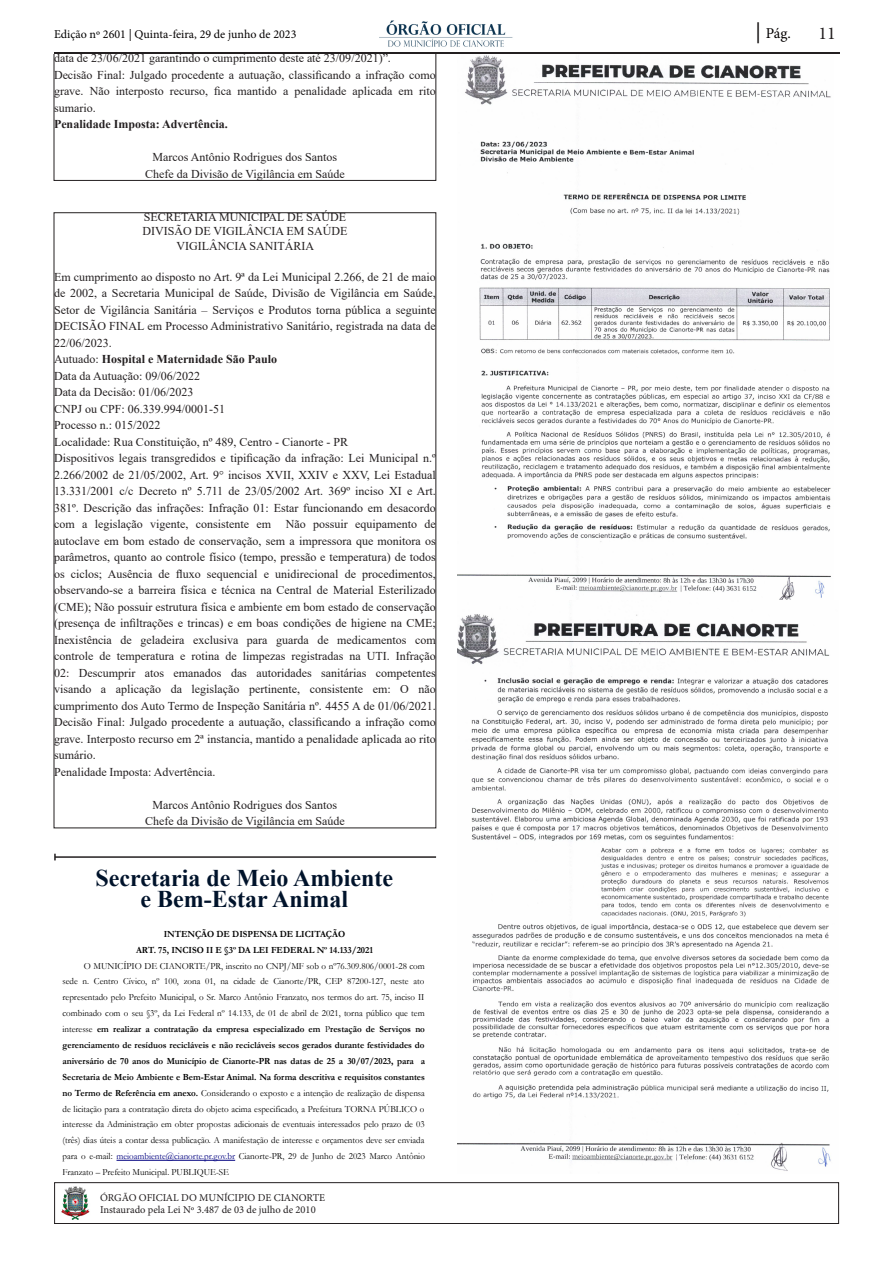
<style>
.page{position:relative;width:893px;height:1263px;background:#fff}
.page>*{position:absolute;margin:0;border:0;box-sizing:border-box;transform-origin:0 0}
.t1{font:700 24px "Times New Roman";color:#00132b}
.t2{font:18px "Minion Pro";color:#231f20}
.t3{font:15px "Minion Pro";color:#040000}
.Corpo_de_texto_2{font:12px/16.5px "Times New Roman";color:#231f20;text-align:justify}
.t4{font:700 12px "Times New Roman";color:#231f20}
.t5{font:12px "Minion Pro";color:#040000}
.t6{font:10.5px/12.6px "Minion Pro";color:#231f20}
.t7{font:9.45px "Garamond";color:#000;scale:.96 1}
.t8{font:700 9.45px "Garamond";color:#000;scale:.96 1}
.s1{color:#000}
.s2{font-size:21px}
.s3{font-weight:400}
.s4{font-weight:700}
.s5{color:#000080}
</style>
<div class="page">
<div style="left:54px;top:1182px;width:785px;height:42px;border:1px solid #231f20"></div>
<img style="left:61px;top:1186px;width:29px;height:34px">
<hr style="left:54px;top:52px;width:785px;height:2px;background:#231f20">
<img style="left:379px;top:21px;width:134px;height:26px">
<div style="left:54px;top:54px;width:382px;height:127px;border:1px solid #231f20"></div>
<hr style="left:55px;top:856px;width:381px;height:2px;background:#231f20">
<svg style="left:54px;top:854px;width:2px;height:6px"></svg>
<hr style="left:117px;top:1160px;width:118px;height:1px;background:#000080">
<img style="left:457px;top:55px;width:374px;height:545px">
<img style="left:457px;top:614px;width:374px;height:557px">
<p class="t5" style="left:54px;top:26px;width:244px"><span class="s1">Edição nº</span> 2601 | Quinta-feira, 29 de junho de 2023</p>
<p class="t3" style="left:755px;top:23px;width:37px"><span class="s2">|</span> Pág.</p>
<h2 class="t2" style="left:818px;top:22px;width:19px">11</h2>
<p class="Corpo_de_texto_2" style="left:54px;top:50px;width:338px">data de 23/06/2021 garantindo o cumprimento deste até 23/09/2021)”.</p>
<p class="Corpo_de_texto_2" style="left:54px;top:66px;width:383px">Decisão Final: Julgado procedente a autuação, classificando a infração como grave. Não interposto recurso, fica mantido a penalidade aplicada em rito sumario.</p>
<p class="t4" style="left:54px;top:116px;width:175px">Penalidade Imposta: Advertência.</p>
<p class="Corpo_de_texto_2" style="left:153px;top:149px;width:186px">Marcos Antônio Rodrigues dos Santos</p>
<p class="Corpo_de_texto_2" style="left:145px;top:165px;width:201px">Chefe da Divisão de Vigilância em Saúde</p>
<p class="Corpo_de_texto_2" style="left:144px;top:208px;width:204px">SECRETARIA MUNICIPAL DE SAÚDE</p>
<p class="Corpo_de_texto_2" style="left:142px;top:223px;width:207px">DIVISÃO DE VIGILÂNCIA EM SAÚDE</p>
<p class="Corpo_de_texto_2" style="left:176px;top:237px;width:139px">VIGILÂNCIA SANITÁRIA</p>
<p class="Corpo_de_texto_2" style="left:54px;top:268px;width:383px">Em cumprimento ao disposto no Art. 9ª da Lei Municipal 2.266, de 21 de maio de 2002, a Secretaria Municipal de Saúde, Divisão de Vigilância em Saúde, Setor de Vigilância Sanitária – Serviços e Produtos torna pública a seguinte DECISÃO FINAL em Processo Administrativo Sanitário, registrada na data de 22/06/2023.</p>
<p class="t4" style="left:54px;top:351px;width:225px"><span class="s3">Autuado:</span> Hospital e Maternidade São Paulo</p>
<p class="Corpo_de_texto_2" style="left:54px;top:367px;width:148px">Data da Autuação: 09/06/2022</p>
<p class="Corpo_de_texto_2" style="left:54px;top:384px;width:141px">Data da Decisão: 01/06/2023</p>
<p class="Corpo_de_texto_2" style="left:54px;top:400px;width:173px">CNPJ ou CPF: 06.339.994/0001-51</p>
<p class="Corpo_de_texto_2" style="left:54px;top:417px;width:108px">Processo n.: 015/2022</p>
<p class="Corpo_de_texto_2" style="left:54px;top:433px;width:296px">Localidade: Rua Constituição, nº 489, Centro - Cianorte - PR</p>
<p class="Corpo_de_texto_2" style="left:54px;top:450px;width:383px">Dispositivos legais transgredidos e tipificação da infração: Lei Municipal n.º 2.266/2002 de 21/05/2002, Art. 9° incisos XVII, XXIV e XXV, Lei Estadual 13.331/2001 c/c Decreto nº 5.711 de 23/05/2002 Art. 369º inciso XI e Art.<br>381º. Descrição das infrações: Infração 01: Estar funcionando em desacordo com a legislação vigente, consistente em Não possuir equipamento de autoclave em bom estado de conservação, sem a impressora que monitora os parâmetros, quanto ao controle físico (tempo, pressão e temperatura) de todos os ciclos; Ausência de fluxo sequencial e unidirecional de procedimentos, observando-se a barreira física e técnica na Central de Material Esterilizado (CME); Não possuir estrutura física e ambiente em bom estado de conservação (presença de infiltrações e trincas) e em boas condições de higiene na CME; Inexistência de geladeira exclusiva para guarda de medicamentos com controle de temperatura e rotina de limpezas registradas na UTI. Infração 02: Descumprir atos emanados das autoridades sanitárias competentes visando a aplicação da legislação pertinente, consistente em: O não cumprimento dos Auto Termo de Inspeção Sanitária nº. 4455 A de 01/06/2021.<br>Decisão Final: Julgado procedente a autuação, classificando a infração como grave. Interposto recurso em 2ª instancia, mantido a penalidade aplicada ao rito sumário.</p>
<p class="Corpo_de_texto_2" style="left:54px;top:763px;width:163px">Penalidade Imposta: Advertência.</p>
<p class="Corpo_de_texto_2" style="left:153px;top:796px;width:186px">Marcos Antônio Rodrigues dos Santos</p>
<p class="Corpo_de_texto_2" style="left:145px;top:813px;width:201px">Chefe da Divisão de Vigilância em Saúde</p>
<p class="t1" style="left:96px;top:860px;width:299px">Secretaria de Meio Ambiente</p>
<p class="t1" style="left:141px;top:881px;width:209px">e Bem-Estar Animal</p>
<p class="t8" style="left:164px;top:929px;width:190px">INTENÇÃO DE DISPENSA DE LICITAÇÃO</p>
<p class="t8" style="left:136px;top:945px;width:248px">ART. 75, INCISO II E §3º DA LEI FEDERAL Nº 14.133/2021</p>
<p class="t7" style="left:84px;top:961px;width:357px">O MUNICÍPIO DE CIANORTE/PR, inscrito no CNPJ/MF sob o nº76.309.806/0001-28 com</p>
<p class="t7" style="left:63px;top:976px;width:378px">sede n. Centro Cívico, nº 100, zona 01, na cidade de Cianorte/PR, CEP 87200-127, neste ato</p>
<p class="t7" style="left:63px;top:992px;width:378px">representado pelo Prefeito Municipal, o Sr. Marco Antônio Franzato, nos termos do art. 75, inciso II</p>
<p class="t7" style="left:63px;top:1008px;width:379px">combinado com o seu §3º, da Lei Federal nº 14.133, de 01 de abril de 2021, torna público que tem</p>
<p class="t8" style="left:63px;top:1024px;width:379px"><span class="s3">interesse</span> em realizar a contratação da empresa especializado em <span class="s3">P</span>restação de Serviços no</p>
<p class="t8" style="left:63px;top:1040px;width:379px">gerenciamento de resíduos recicláveis e não recicláveis secos gerados durante festividades do</p>
<p class="t8" style="left:63px;top:1056px;width:379px">aniversário de 70 anos do Município de Cianorte-PR nas datas de 25 a 30/07/2023, para a</p>
<p class="t8" style="left:63px;top:1072px;width:379px">Secretaria de Meio Ambiente e Bem-Estar Animal. Na forma descritiva e requisitos constantes</p>
<p class="t7" style="left:63px;top:1088px;width:379px"><span class="s4">no Termo de Referência em anexo.</span> Considerando o exposto e a intenção de realização de dispensa</p>
<p class="t7" style="left:63px;top:1103px;width:378px">de licitação para a contratação direta do objeto acima especificado, a Prefeitura TORNA PÚBLICO o</p>
<p class="t7" style="left:63px;top:1119px;width:379px">interesse da Administração em obter propostas adicionais de eventuais interessados pelo prazo de 03</p>
<p class="t7" style="left:63px;top:1135px;width:378px">(três) dias úteis a contar dessa publicação. A manifestação de interesse e orçamentos deve ser enviada</p>
<p class="t7" style="left:63px;top:1151px;width:379px">para o e-mail: <span class="s5">meioambiente@cianorte.pr.gov.br</span> Cianorte-PR, 29 de Junho de 2023 Marco Antônio</p>
<p class="t7" style="left:63px;top:1167px;width:175px">Franzato – Prefeito Municipal. PUBLIQUE-SE</p>
<p class="t6" style="left:100px;top:1191px;width:227px">ÓRGÃO OFICIAL DO MUNÍCIPIO DE CIANORTE<br>Instaurado pela Lei Nº 3.487 de 03 de julho de 2010</p>
</div>
